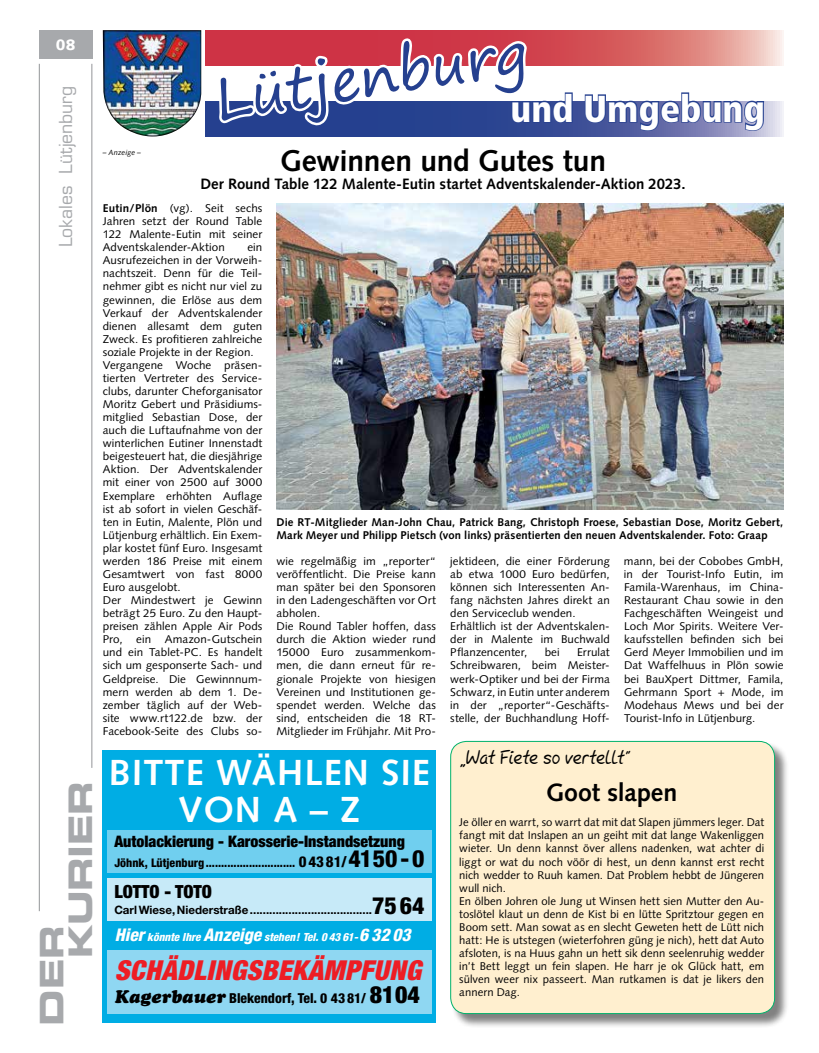
<style>
.page{position:relative;width:819px;height:1053px;background:#fff}
.page>*{position:absolute;margin:0;border:0;box-sizing:border-box;transform-origin:0 0}
.t1{font:57.5px "Segoe Print";color:#25408f}
.t2{font:900 condensed 37.5px "Frutiger LT Std";color:#fff}
.t3{font:700 36.25px/36.2px "Syntax LT Std";letter-spacing:.03em;color:#fff;text-align:center}
.t4{font:32.5px/28.9px "Eurostile LT Std Bold Ex 2";letter-spacing:-.01em;color:#a7a9ac}
.t5{font:700 30px "Syntax LT Std";letter-spacing:-.01em;color:#000}
.t6{font:italic 900 condensed 27.5px "Helvetica Neue";letter-spacing:.015em;color:#ed1d24}
.t7{font:700 25px "Syntax LT Std";letter-spacing:-.005em;color:#000}
.t8{font:18.75px "Mcgannahan";letter-spacing:-.01em;color:#000;scale:.95 1}
.t9{font:900 condensed 18.12px "Helvetica Neue";color:#000}
.t10{font:17.5px "Eurostile LT Std";letter-spacing:-.005em;color:#a7a9ac}
.t11{font:900 condensed 15.88px "Helvetica Neue";color:#000}
.t12{font:700 15px "Syntax LT Std";color:#000}
.t13{font:900 15px "Syntax LT Std";color:#fff}
.t14{font:800 condensed 13.75px "Helvetica Neue";color:#000}
.t15{font:800 condensed 11.88px "Helvetica Neue";color:#000}
.t16{font:700 11.5px "Helvetica Neue";color:#000}
.t17{font:11.25px/13px "Syntax";letter-spacing:.005em;color:#000}
.t18{font:700 11.25px/12.5px "Syntax LT Std";letter-spacing:.01em;color:#000}
.t19{font:italic 800 condensed 11.25px "Helvetica Neue";color:#fff}
.t20{font:italic 7.5px "Syntax LT Std";letter-spacing:.01em;color:#000}
.s1{font-weight:700}
.s2{font-size:15px}
.s3{font-size:23.75px}
.s4{font-weight:800;font-stretch:condensed;font-size:23.75px}
.s5{font-size:17.5px}
.s6{font-family:"Cooper Black Std";font-weight:400;font-style:italic;font-stretch:normal;font-size:18.12px}
.s7{font-weight:900;font-size:23.75px}
</style>
<div class="page">
<hr style="left:39px;top:64px;width:1px;height:847px;background:#939598">
<hr style="left:92px;top:64px;width:1px;height:703px;background:#939598">
<div style="left:39px;top:30px;width:53px;height:29px;background:#a7a9ac"></div>
<div style="left:103px;top:749px;width:333px;height:273px;background:#00ade4"></div>
<div style="left:107px;top:878px;width:324px;height:42px;background:#c7eaf8"></div>
<div style="left:107px;top:830px;width:324px;height:42px;background:#70cfef"></div>
<div style="left:107px;top:950px;width:324px;height:64px;background:#8fd7f2"></div>
<svg style="left:206px;top:101px;width:577px;height:35px;background:#818aba"></svg>
<svg style="left:206px;top:30px;width:577px;height:36px;background:#db7273"></svg>
<svg style="left:583px;top:92px;width:182px;height:40px"></svg>
<img style="left:103px;top:30px;width:98px;height:106px">
<svg style="left:214px;top:36px;width:360px;height:100px"></svg>
<img style="left:276px;top:204px;width:507px;height:305px">
<div style="left:451px;top:741px;width:338px;height:287px;background:#000;opacity:.5"></div>
<div style="left:450px;top:741px;width:324px;height:272px;background:#ffefcf;border-radius:16px"></div>
<div style="left:450px;top:741px;width:325px;height:272px;border:1px solid #00b26b;border-radius:16px"></div>
<p class="t13" style="left:56px;top:36px;width:21px">08</p>
<p class="t10" style="left:55px;top:247px;width:163px;rotate:-90deg">Lokales Lütjenburg</p>
<p class="t4" style="left:37px;top:958px;width:179px;text-indent:-67px;rotate:-90deg">Der<br>Kurier</p>
<p class="t1" style="left:207px;top:50px;width:317px;rotate:-9deg">Lütjenburg</p>
<p class="t2" style="left:510px;top:86px;width:256px">und Umgebung</p>
<p class="t5" style="left:280px;top:144px;width:327px">Gewinnen und Gutes tun</p>
<p class="t12" style="left:200px;top:175px;width:487px">Der Round Table 122 Malente-Eutin startet Adventskalender-Aktion 2023.</p>
<p class="t17" style="left:103px;top:202px;width:161px;text-align:justify"><span class="s1">Eutin/Plön</span> (vg). Seit sechs Jahren setzt der Round Table 122 Malente-Eutin mit seiner Adventskalender-Aktion</p>
<p class="t20" style="left:103px;top:148px;width:40px">– Anzeige –</p>
<p class="t17" style="left:103px;top:241px;width:161px;text-indent:144px">ein<br>Ausrufezeichen in der Vorweih&shy;nachtszeit. Denn für die Teil&shy;nehmer gibt es nicht nur viel zu gewinnen, die Erlöse aus dem<br>Verkauf der Adventskalender dienen allesamt dem guten<br>Zweck. Es profitieren zahlreiche soziale Projekte in der Region.<br>Vergangene Woche präsen&shy;tierten Vertreter des Service&shy;clubs, darunter Cheforganisator<br>Moritz Gebert und Präsidiums&shy;mitglied Sebastian Dose, der auch die Luftaufnahme von der winterlichen Eutiner Innenstadt beigesteuert hat, die diesjährige<br>Aktion. Der Adventskalender mit einer von 2500 auf 3000<br>Exemplare erhöhten Auflage ist ab sofort in vielen Geschäf&shy;ten in Eutin, Malente, Plön und<br>Lütjenburg erhältlich. Ein Exem&shy;plar kostet fünf Euro. Insgesamt werden 186 Preise mit einem<br>Gesamtwert von fast 8000<br>Euro ausgelobt.<br>Der Mindestwert je Gewinn beträgt 25 Euro. Zu den Haupt&shy;preisen zählen Apple Air Pods<br>Pro, ein Amazon-Gutschein und ein Tablet-PC. Es handelt sich um gesponserte Sach- und<br>Geldpreise. Die Gewinnnum&shy;mern werden ab dem 1. De&shy;zember täglich auf der Web&shy;site www.rt122.de bzw. der<br>Facebook-Seite des Clubs so-</p>
<p class="t18" style="left:276px;top:516px;width:508px">Die RT-Mitglieder Man-John Chau, Patrick Bang, Christoph Froese, Sebastian Dose, Moritz Gebert,<br>Mark Meyer und Philipp Pietsch (von links) präsentierten den neuen Adventskalender. Foto: Graap</p>
<p class="t17" style="left:276px;top:554px;width:161px">wie regelmäßig im „reporter“ veröffentlicht. Die Preise kann man später bei den Sponsoren in den Ladengeschäften vor Ort abholen.<br>Die Round Tabler hoffen, dass durch die Aktion wieder rund<br>15000 Euro zusammenkom&shy;men, die dann erneut für re&shy;gionale Projekte von hiesigen<br>Vereinen und Institutionen ge&shy;spendet werden. Welche das sind, entscheiden die 18 RT-<br>Mitglieder im Frühjahr. Mit Pro-</p>
<p class="t17" style="left:450px;top:554px;width:161px">jektideen, die einer Förderung ab etwa 1000 Euro bedürfen, können sich Interessenten An&shy;fang nächsten Jahres direkt an den Serviceclub wenden.<br>Erhältlich ist der Adventskalen&shy;der in Malente im Buchwald<br>Pflanzencenter,</p>
<p class="t17" style="left:624px;top:554px;width:161px;text-align:justify">mann, bei der Cobobes GmbH, in der Tourist-Info Eutin, im Famila-Warenhaus, im China-Restaurant Chau sowie in den Fachgeschäften Weingeist und Loch Mor Spirits. Weitere Ver&shy;kaufsstellen befinden sich bei Gerd Meyer Immobilien und im Dat Waffelhuus in Plön sowie bei BauXpert Dittmer, Famila, Gehrmann Sport + Mode, im Modehaus Mews und bei der Tourist-Info in Lütjenburg.</p>
<p class="t8" style="left:460px;top:745px;width:182px">„Wat Fiete so vertellt“</p>
<p class="t7" style="left:546px;top:778px;width:133px">Goot slapen</p>
<p class="t17" style="left:459px;top:815px;width:306px">Je öller en warrt, so warrt dat mit dat Slapen jümmers leger. Dat fangt mit dat Inslapen an un geiht mit dat lange Wakenliggen wieter. Un denn kannst över allens nadenken, wat achter di liggt or wat du noch vöör di hest, un denn kannst erst recht nich wedder to Ruuh kamen. Dat Problem hebbt de Jüngeren wull nich.<br>En ölben Johren ole Jung ut Winsen hett sien Mutter den Au&shy;toslötel klaut un denn de Kist bi en lütte Spritztour gegen en Boom sett. Man sowat as en slecht Geweten hett de Lütt nich hatt: He is utstegen (wieterfohren güng je nich), hett dat Auto afsloten, is na Huus gahn un hett sik denn seelenruhig wedder in’t Bett leggt un fein slapen. He harr je ok Glück hatt, em sülven weer nix passeert. Man rutkamen is dat je likers den annern Dag.</p>
<p class="t17" style="left:450px;top:646px;width:161px;text-align:justify;text-indent:127px">Errulat Schreibwaren, beim Meister&shy;werk-Optiker und bei der Firma Schwarz, in Eutin unter anderem in der „reporter“-Geschäfts&shy;stelle, der Buchhandlung Hoff-</p>
<p class="t17" style="left:544px;top:646px;width:17px">bei</p>
<p class="t3" style="left:109px;top:754px;width:322px">BITTE WÄHLEN SIE<br>VON A – Z</p>
<p class="t11" style="left:114px;top:831px;width:292px">Autolackierung - Karosserie-Instandsetzung</p>
<p class="t15" style="left:114px;top:855px;width:312px">Jöhnk, Lütjenburg ............................. <span class="s2">0 43 81/</span> <span class="s3">41 50 - 0</span></p>
<p class="t9" style="left:114px;top:880px;width:99px">LOTTO - TOTO</p>
<p class="t16" style="left:114px;top:902px;width:312px">Carl Wiese, Niederstraße ......................................<span class="s4">75 64</span></p>
<p class="t19" style="left:115px;top:929px;width:297px"><span class="s5">Hier</span> könnte Ihre <span class="s5">Anzeige</span> stehen! Tel. 0 43 61-<span class="s5">6 32 03</span></p>
<p class="t6" style="left:115px;top:953px;width:308px">SCHÄDLINGSBEKÄMPFUNG</p>
<p class="t14" style="left:115px;top:989px;width:306px"><span class="s6">Kagerbauer</span> Blekendorf, Tel. 0 43 81/ <span class="s7">81 04</span></p>
</div>
